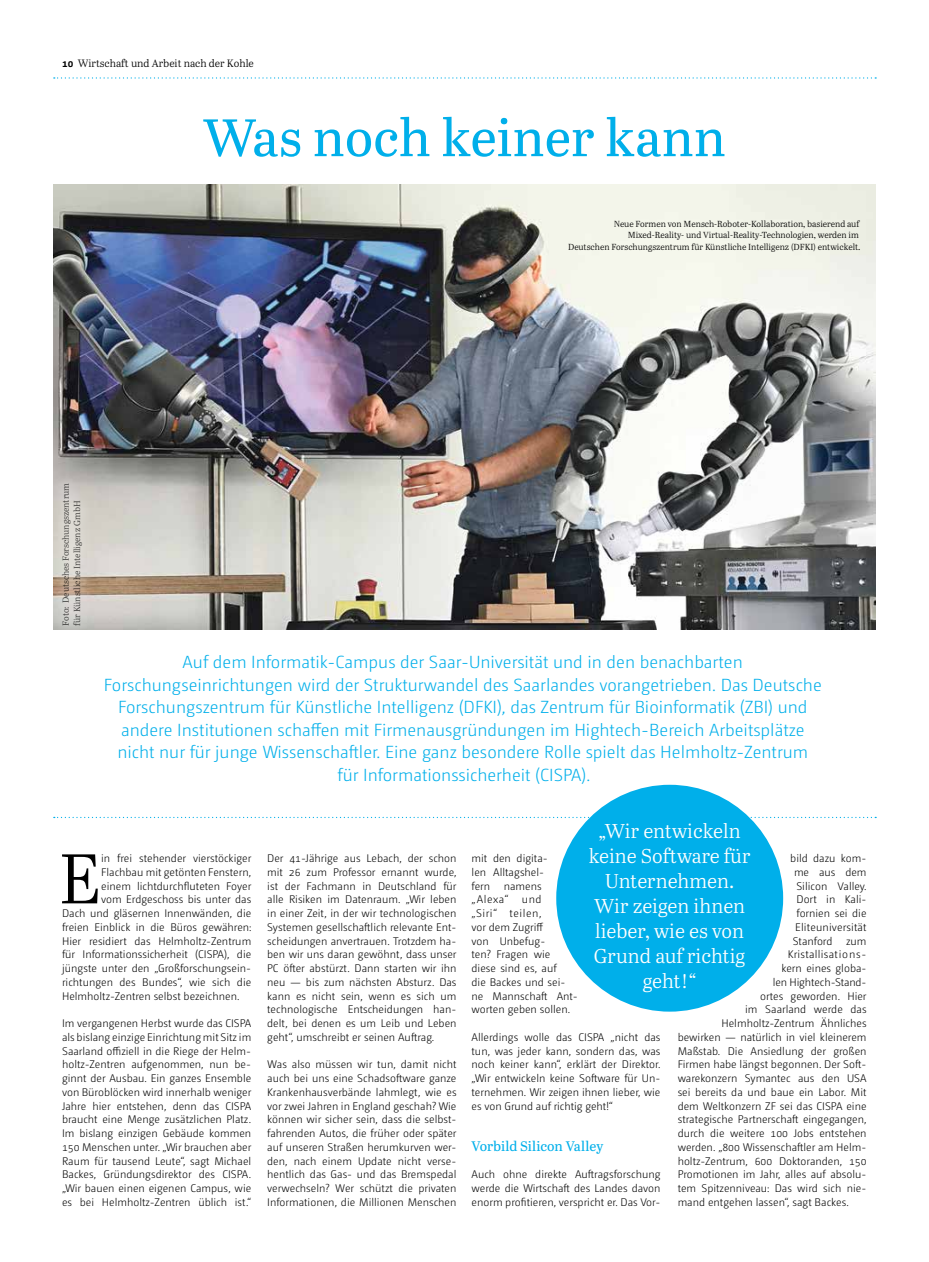
<style>
.page{position:relative;width:929px;height:1262px;background:#fff}
.page>*{position:absolute;margin:0;border:0;box-sizing:border-box;transform-origin:0 0}
.t1{font:69.88px "Abril Text Lt";color:#000}
.t2{font:52.5px "Abril Text";color:#00afea}
.t3{font:20px/25px "Abril Text Lt";color:#fff;text-align:center}
.t4{font:300 17.5px/22.5px "Camingo Dos Pro";color:#00afea;text-align:center}
.t5{font:13.75px "Abril Text";letter-spacing:-.01em;color:#00afea}
.t6{font:300 11px/13.8px "Camingo Dos Pro";color:#000;text-align:justify}
.t7{font:300 11px "Camingo Dos Pro";letter-spacing:.025em;color:#000}
.t8{font:10.62px "Abril Text Lt";color:#000}
.t9{font:8.75px/11.2px "Abril Text Lt";color:#000;text-align:right}
.s1{font-family:"Camingo Dos Pro";font-weight:700}
</style>
<div class="page">
<img style="left:53px;top:185px;width:822px;height:444px">
<svg style="left:54px;top:77px;width:822px;height:2px"></svg>
<svg style="left:54px;top:816px;width:822px;height:2px"></svg>
<svg style="left:53px;top:471px;width:41px;height:159px;background:#cec8c0"></svg>
<div style="left:556px;top:784px;width:227px;height:227px;background:#00afea;border-radius:50%"></div>
<p class="t8" style="left:62px;top:55px;width:193px"><span class="s1">10</span> Wirtschaft und Arbeit nach der Kohle</p>
<h2 class="t2" style="left:203px;top:100px;width:524px">Was noch keiner kann</h2>
<p class="t9" style="left:568px;top:218px;width:294px">Neue Formen von Mensch-Roboter-Kollaboration, basierend auf<br>Mixed-Reality- und Virtual-Reality-Technologien, werden im<br>Deutschen Forschungszentrum für Künstliche Intelligenz (DFKI) entwickelt.</p>
<p class="t9" style="left:60px;top:625px;width:144px;text-align:left;rotate:-90deg">Foto: Deutsches Forschungszentrum für Künstliche Intelligenz GmbH</p>
<p class="t4" style="left:104px;top:651px;width:719px">Auf dem Informatik-Campus der Saar-Universität und in den benachbarten Forschungseinrichtungen wird der Strukturwandel des Saarlandes vorangetrieben. Das Deutsche Forschungszentrum für Künstliche Intelligenz (DFKI), das Zentrum für Bioinformatik (ZBI) und andere Institutionen schaffen mit Firmenausgründungen im Hightech-Bereich Arbeitsplätze nicht nur für junge Wissenschaftler. Eine ganz besondere Rolle spielt das Helmholtz-Zentrum<br>für Informationssicherheit (CISPA).</p>
<h1 class="t1" style="left:59px;top:828px;width:44px">E</h1>
<p class="t6" style="left:101px;top:851px;width:151px">in frei stehender vierstöckiger</p>
<p class="t6" style="left:101px;top:865px;width:151px">Flachbau mit getönten Fenstern,</p>
<p class="t6" style="left:101px;top:879px;width:151px">einem lichtdurchfluteten Foyer</p>
<p class="t6" style="left:101px;top:892px;width:151px">vom Erdgeschoss bis unter das</p>
<p class="t6" style="left:62px;top:906px;width:191px">Dach und gläsernen Innenwänden, die</p>
<p class="t6" style="left:62px;top:920px;width:191px">freien Einblick in die Büros gewähren:</p>
<p class="t6" style="left:62px;top:934px;width:191px">Hier residiert das Helmholtz-Zentrum</p>
<p class="t6" style="left:62px;top:947px;width:191px">für Informationssicherheit (CISPA), die</p>
<p class="t6" style="left:62px;top:961px;width:191px">jüngste unter den „Großforschungsein-</p>
<p class="t6" style="left:62px;top:975px;width:191px">richtungen des Bundes“, wie sich die</p>
<p class="t6" style="left:62px;top:989px;width:179px">Helmholtz-Zentren selbst bezeichnen.</p>
<p class="t6" style="left:62px;top:1016px;width:191px">Im vergangenen Herbst wurde das CISPA als bislang einzige Einrichtung mit Sitz im Saarland offiziell in die Riege der Helm&shy;holtz-Zentren aufgenommen, nun be&shy;ginnt der Ausbau. Ein ganzes Ensemble von Büroblöcken wird innerhalb weniger Jahre hier entstehen, denn das CISPA braucht eine Menge zusätzlichen Platz.<br>Im bislang einzigen Gebäude kommen 150 Menschen unter. „Wir brauchen aber Raum für tausend Leute“, sagt Michael Backes, Gründungsdirektor des CISPA. „Wir bauen einen eigenen Campus, wie es bei Helmholtz-Zentren üblich ist.“</p>
<p class="t6" style="left:267px;top:851px;width:191px">Der 41-Jährige aus Lebach, der schon mit 26 zum Professor ernannt wurde, ist der Fachmann in Deutschland für alle Risiken im Datenraum. „Wir leben in einer Zeit, in der wir technologischen Systemen gesellschaftlich relevante Ent&shy;scheidungen anvertrauen. Trotzdem ha&shy;ben wir uns daran gewöhnt, dass unser PC öfter abstürzt. Dann starten wir ihn neu — bis zum nächsten Absturz. Das kann es nicht sein, wenn es sich um technologische Entscheidungen han&shy;delt, bei denen es um Leib und Leben geht“, umschreibt er seinen Auftrag.</p>
<p class="t6" style="left:267px;top:1057px;width:191px">Was also müssen wir tun, damit nicht auch bei uns eine Schadsoftware ganze Krankenhausverbände lahmlegt, wie es vor zwei Jahren in England geschah? Wie können wir sicher sein, dass die selbst&shy;fahrenden Autos, die früher oder später auf unseren Straßen herumkurven wer&shy;den, nach einem Update nicht verse&shy;hentlich das Gas- und das Bremspedal verwechseln? Wer schützt die privaten Informationen, die Millionen Menschen</p>
<h3 class="t3" style="left:588px;top:817px;width:163px">„Wir entwickeln keine Software für<br>Unternehmen.<br>Wir zeigen ihnen lieber, wie es von<br>Grund auf richtig geht!“</h3>
<p class="t6" style="left:471px;top:851px;width:108px;text-align:left">mit den digita-<br>len Alltagshel-<br>fern namens „Alexa“ und<br>„Siri“ teilen,<br>vor dem Zugriff<br>von Unbefug-<br>ten? Fragen wie<br>diese sind es, auf<br>die Backes und sei&shy;ne Mannschaft Ant&shy;worten geben sollen.</p>
<p class="t6" style="left:471px;top:1030px;width:190px">Allerdings wolle das CISPA „nicht das tun, was jeder kann, sondern das, was noch keiner kann“, erklärt der Direktor. „Wir entwickeln keine Software für Un&shy;ternehmen. Wir zeigen ihnen lieber, wie es von Grund auf richtig geht!“</p>
<p class="t5" style="left:471px;top:1136px;width:133px">Vorbild Silicon Valley</p>
<p class="t6" style="left:471px;top:1167px;width:190px">Auch ohne direkte Auftragsforschung werde die Wirtschaft des Landes davon enorm profitieren, verspricht er. Das Vor-</p>
<p class="t6" style="left:790px;top:851px;width:78px">bild dazu kom-</p>
<p class="t6" style="left:793px;top:865px;width:74px">me aus dem</p>
<p class="t6" style="left:796px;top:879px;width:72px">Silicon Valley.</p>
<p class="t6" style="left:796px;top:892px;width:72px">Dort in Kali-</p>
<p class="t6" style="left:796px;top:906px;width:72px">fornien sei die</p>
<p class="t6" style="left:795px;top:920px;width:73px">Eliteuniversität</p>
<p class="t6" style="left:792px;top:934px;width:75px">Stanford zum</p>
<p class="t7" style="left:787px;top:948px;width:80px">Kristallisations-</p>
<p class="t6" style="left:781px;top:961px;width:86px">kern eines globa-</p>
<p class="t6" style="left:772px;top:975px;width:95px">len Hightech-Stand-</p>
<p class="t6" style="left:760px;top:989px;width:108px">ortes geworden. Hier</p>
<p class="t6" style="left:745px;top:1002px;width:123px">im Saarland werde das</p>
<p class="t6" style="left:721px;top:1016px;width:147px">Helmholtz-Zentrum Ähnliches</p>
<p class="t6" style="left:677px;top:1030px;width:190px">bewirken — natürlich in viel kleinerem</p>
<p class="t6" style="left:677px;top:1044px;width:190px">Maßstab. Die Ansiedlung der großen</p>
<p class="t6" style="left:677px;top:1057px;width:190px">Firmen habe längst begonnen. Der Soft-</p>
<p class="t6" style="left:677px;top:1071px;width:190px">warekonzern Symantec aus den USA</p>
<p class="t6" style="left:677px;top:1085px;width:190px">sei bereits da und baue ein Labor. Mit</p>
<p class="t6" style="left:677px;top:1099px;width:190px">dem Weltkonzern ZF sei das CISPA eine</p>
<p class="t6" style="left:677px;top:1112px;width:190px">strategische Partnerschaft eingegangen,</p>
<p class="t6" style="left:677px;top:1126px;width:190px">durch die weitere 100 Jobs entstehen</p>
<p class="t6" style="left:677px;top:1140px;width:190px">werden. „800 Wissenschaftler am Helm-</p>
<p class="t6" style="left:677px;top:1154px;width:190px">holtz-Zentrum, 600 Doktoranden, 150</p>
<p class="t6" style="left:677px;top:1167px;width:190px">Promotionen im Jahr, alles auf absolu-</p>
<p class="t6" style="left:677px;top:1181px;width:190px">tem Spitzenniveau: Das wird sich nie-</p>
<p class="t6" style="left:677px;top:1195px;width:173px">mand entgehen lassen“, sagt Backes.</p>
</div>
